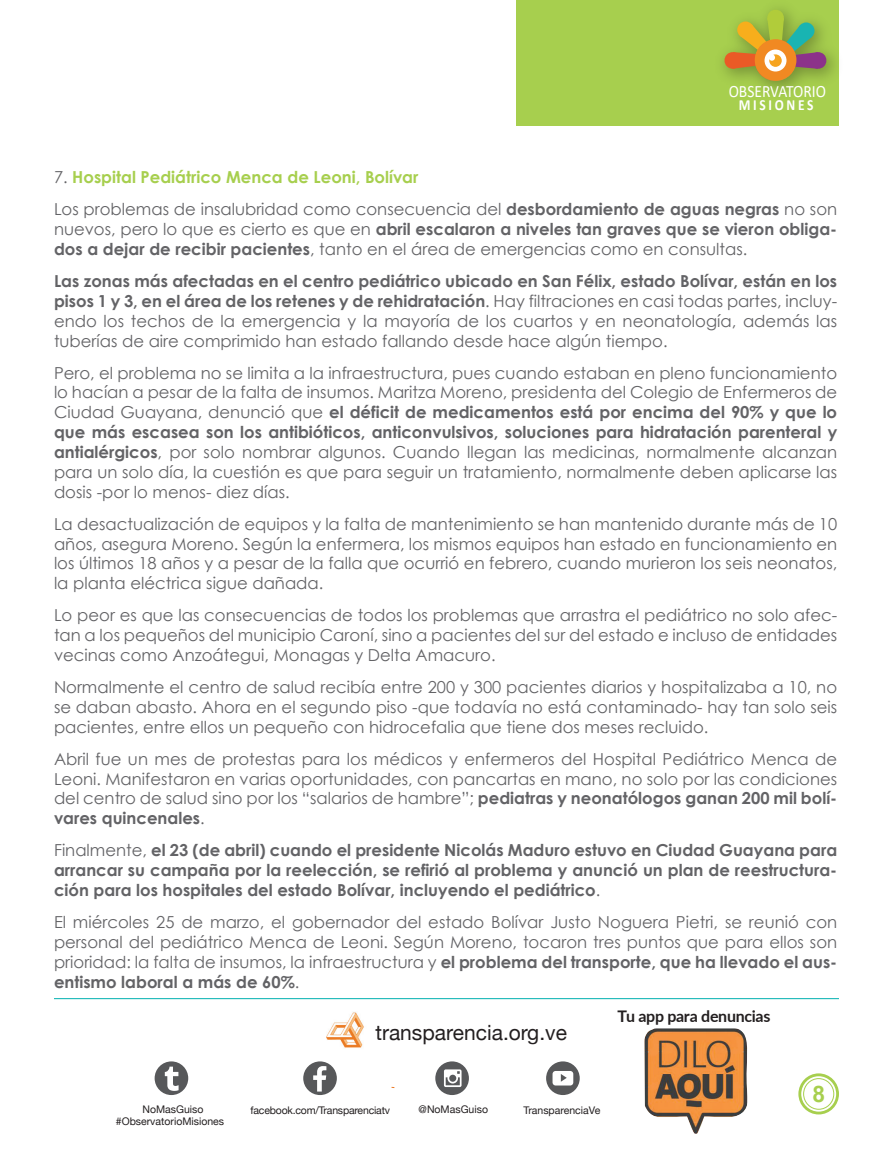
<style>
.page{position:relative;width:893px;height:1149px;background:#fff}
.page>*{position:absolute;margin:0;border:0;box-sizing:border-box;transform-origin:0 0}
.t1{font:700 22.8px "Arial";color:#a7cf4e}
.t2{font:21px "Helvetica Neue";color:#231f20}
.t3{font:17.4px "Calibri";color:#fff;scale:.89 1}
.t4{font:16.5px/19.8px "Century Gothic";color:#636366;text-align:justify}
.t5{font:700 16.5px/19.8px "Century Gothic";color:#636366}
.t6{font:700 16.05px "Lato";letter-spacing:-.02em;color:#231f20}
.t7{font:700 15.45px "Calibri";letter-spacing:.2em;color:#fff;scale:.87 1}
.t8{font:10.5px "Helvetica Neue";color:#231f20}
.t9{font:10.5px "Helvetica Neue";letter-spacing:-.02em;color:#231f20}
.s1{font-weight:700;color:#a7cf4e}
.s2{font-weight:700}
.s3{font-weight:400}
</style>
<div class="page">
<img style="left:644px;top:1028px;width:104px;height:105px">
<img style="left:326px;top:1012px;width:38px;height:36px">
<div style="left:303px;top:1061px;width:34px;height:33px;background:#57585a;border-radius:50%"></div>
<svg style="left:313px;top:1066px;width:13px;height:25px"></svg>
<div style="left:155px;top:1061px;width:33px;height:33px;background:#57585a;border-radius:50%"></div>
<svg style="left:165px;top:1066px;width:14px;height:24px"></svg>
<div style="left:435px;top:1061px;width:34px;height:33px;background:#57585a;border-radius:50%"></div>
<svg style="left:444px;top:1069px;width:18px;height:17px"></svg>
<div style="left:546px;top:1061px;width:34px;height:33px;background:#57585a;border-radius:50%"></div>
<svg style="left:552px;top:1071px;width:21px;height:14px"></svg>
<hr style="left:54px;top:997px;width:785px;height:1px;background:#00b0b0">
<div style="left:517px;top:0;width:322px;height:125px;background:#a7cf4e"></div>
<svg style="left:724px;top:9px;width:103px;height:74px"></svg>
<div style="left:755px;top:39px;width:41px;height:42px;background:#f18922;border-radius:50%"></div>
<div style="left:764px;top:49px;width:22px;height:22px;background:#fff;border-radius:50%"></div>
<div style="left:769px;top:54px;width:13px;height:13px;background:#f6a41f;border-radius:50%"></div>
<div style="left:769px;top:54px;width:6px;height:7px;background:#fff;border-radius:50%"></div>
<svg style="left:800px;top:1074px;width:37px;height:38px"></svg>
<div style="left:798px;top:1072px;width:41px;height:42px;border:3px solid #a7cf4e;border-radius:50%"></div>
<div style="left:803px;top:1077px;width:31px;height:32px;border:1px solid #a7cf4e;border-radius:50%"></div>
<p class="t3" style="left:729px;top:79px;width:111px">OBSERVATORIO</p>
<p class="t7" style="left:739px;top:94px;width:88px">MISIONES</p>
<p class="t4" style="left:54px;top:161px;width:785px;line-height:32.1px">7. <span class="s1">Hospital Pediátrico Menca de Leoni, Bolívar<br></span>Los problemas de insalubridad como consecuencia del <span class="s2">desbordamiento de aguas negras</span> no son</p>
<p class="t5" style="left:54px;top:218px;width:785px"><span class="s3">nuevos, pero lo que es cierto es que en</span> abril escalaron a niveles tan graves que se vieron obliga&shy;dos a dejar de recibir pacientes<span class="s3">, tanto en el área de emergencias como en consultas.</span></p>
<p class="t4" style="left:54px;top:271px;width:785px"><span class="s2">Las zonas más afectadas en el centro pediátrico ubicado en San Félix, estado Bolívar, están en los pisos 1 y 3, en el área de los retenes y de rehidratación</span>. Hay filtraciones en casi todas partes, incluy&shy;endo los techos de la emergencia y la mayoría de los cuartos y en neonatología, además las tuberías de aire comprimido han estado fallando desde hace algún tiempo.</p>
<p class="t4" style="left:54px;top:362px;width:785px">Pero, el problema no se limita a la infraestructura, pues cuando estaban en pleno funcionamiento lo hacían a pesar de la falta de insumos. Maritza Moreno, presidenta del Colegio de Enfermeros de Ciudad Guayana, denunció que <span class="s2">el déficit de medicamentos está por encima del 90% y que lo que más escasea son los antibióticos, anticonvulsivos, soluciones para hidratación parenteral y antialérgicos</span>, por solo nombrar algunos. Cuando llegan las medicinas, normalmente alcanzan para un solo día, la cuestión es que para seguir un tratamiento, normalmente deben aplicarse las dosis -por lo menos- diez días.</p>
<p class="t4" style="left:54px;top:513px;width:785px">La desactualización de equipos y la falta de mantenimiento se han mantenido durante más de 10 años, asegura Moreno. Según la enfermera, los mismos equipos han estado en funcionamiento en los últimos 18 años y a pesar de la falla que ocurrió en febrero, cuando murieron los seis neonatos, la planta eléctrica sigue dañada.</p>
<p class="t4" style="left:54px;top:605px;width:785px">Lo peor es que las consecuencias de todos los problemas que arrastra el pediátrico no solo afec&shy;tan a los pequeños del municipio Caroní, sino a pacientes del sur del estado e incluso de entidades vecinas como Anzoátegui, Monagas y Delta Amacuro.</p>
<p class="t4" style="left:54px;top:676px;width:785px">Normalmente el centro de salud recibía entre 200 y 300 pacientes diarios y hospitalizaba a 10, no se daban abasto. Ahora en el segundo piso -que todavía no está contaminado- hay tan solo seis pacientes, entre ellos un pequeño con hidrocefalia que tiene dos meses recluido.</p>
<p class="t4" style="left:54px;top:748px;width:785px">Abril fue un mes de protestas para los médicos y enfermeros del Hospital Pediátrico Menca de Leoni. Manifestaron en varias oportunidades, con pancartas en mano, no solo por las condiciones del centro de salud sino por los “salarios de hambre”; <span class="s2">pediatras y neonatólogos ganan 200 mil bolí&shy;vares quincenales</span>.</p>
<p class="t5" style="left:54px;top:839px;width:785px;text-align:justify"><span class="s3">Finalmente,</span> el 23 (de abril) cuando el presidente Nicolás Maduro estuvo en Ciudad Guayana para arrancar su campaña por la reelección, se refirió al problema y anunció un plan de reestructura&shy;ción para los hospitales del estado Bolívar, incluyendo el pediátrico<span class="s3">.</span></p>
<p class="t4" style="left:54px;top:911px;width:785px">El miércoles 25 de marzo, el gobernador del estado Bolívar Justo Noguera Pietri, se reunió con personal del pediátrico Menca de Leoni. Según Moreno, tocaron tres puntos que para ellos son prioridad: la falta de insumos, la infraestructura y <span class="s2">el problema del transporte, que ha llevado el aus&shy;entismo laboral a más de 60%</span>.</p>
<p class="t6" style="left:617px;top:1003px;width:154px">Tu app para denuncias</p>
<p class="t2" style="left:375px;top:1019px;width:193px">transparencia.org.ve</p>
<p class="t8" style="left:142px;top:1102px;width:63px">NoMasGuiso</p>
<p class="t9" style="left:251px;top:1103px;width:141px">facebook.com/Transparenciatv</p>
<p class="t8" style="left:419px;top:1102px;width:71px">@NoMasGuiso</p>
<p class="t8" style="left:523px;top:1103px;width:79px">TransparenciaVe</p>
<p class="t8" style="left:116px;top:1114px;width:110px">#ObservatorioMisiones</p>
<h1 class="t1" style="left:812px;top:1077px;width:14px">8</h1>
</div>
